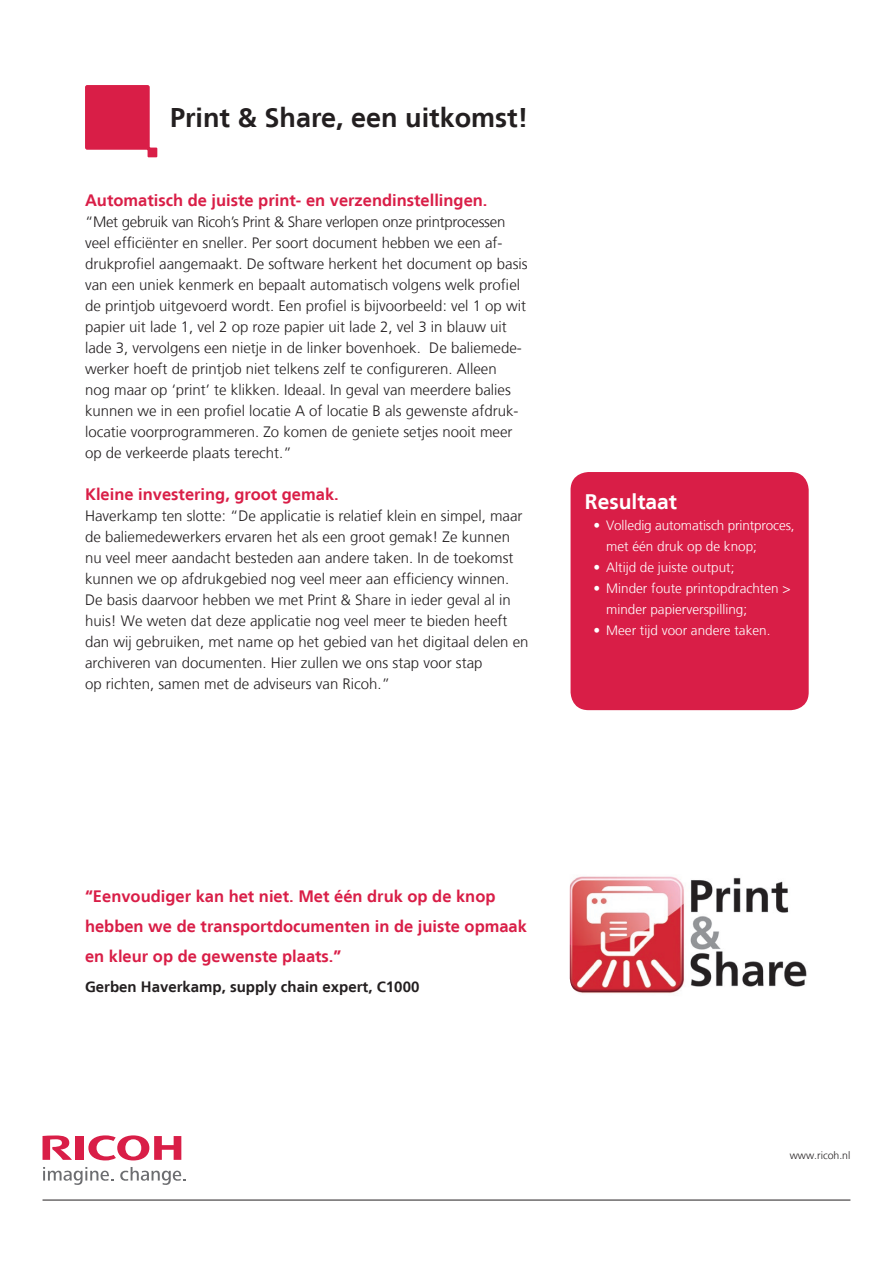
<style>
.page{position:relative;width:893px;height:1263px;background:#fff}
.page>*{position:absolute;margin:0;border:0;box-sizing:border-box;transform-origin:0 0}
.t1{font:700 27px "Frutiger LT";color:#231f20}
.t2{font:700 21px "Frutiger LT";color:#fff}
.t3{font:700 16.5px/30px "Frutiger LT";color:#d91e47}
.t4{font:300 15px/21px "Frutiger LT";color:#231f20}
.t5{font:700 15px "Frutiger LT";color:#231f20}
.t6{font:300 13.5px/21px "Frutiger LT";color:#fff}
.t7{font:300 10.5px "Frutiger LT";color:#231f20}
</style>
<div class="page">
<svg style="left:88px;top:1135px;width:93px;height:25px"></svg>
<div style="left:76px;top:1136px;width:8px;height:24px;background:#d91e47"></div>
<svg style="left:43px;top:1135px;width:29px;height:25px"></svg>
<svg style="left:43px;top:1167px;width:70px;height:18px"></svg>
<svg style="left:120px;top:1167px;width:66px;height:18px"></svg>
<div style="left:571px;top:472px;width:238px;height:238px;background:#d91e47;border-radius:18px"></div>
<img style="left:570px;top:876px;width:237px;height:118px">
<svg style="left:85px;top:85px;width:72px;height:72px"></svg>
<hr style="left:43px;top:1200px;width:807px;height:1px;background:#231f20">
<h1 class="t1" style="left:170px;top:101px;width:360px">Print &amp; Share, een uitkomst!</h1>
<p class="t3" style="left:85px;top:186px;width:404px">Automatisch de juiste print- en verzendinstellingen.</p>
<p class="t4" style="left:85px;top:212px;width:444px">“Met gebruik van Ricoh’s Print &amp; Share verlopen onze printprocessen veel efficiënter en sneller. Per soort document hebben we een af&shy;drukprofiel aangemaakt. De software herkent het document op basis van een uniek kenmerk en bepaalt automatisch volgens welk profiel de printjob uitgevoerd wordt. Een profiel is bijvoorbeeld: vel 1 op wit papier uit lade 1, vel 2 op roze papier uit lade 2, vel 3 in blauw uit lade 3, vervolgens een nietje in de linker bovenhoek. De baliemede&shy;werker hoeft de printjob niet telkens zelf te configureren. Alleen<br>nog maar op ‘print’ te klikken. Ideaal. In geval van meerdere balies kunnen we in een profiel locatie A of locatie B als gewenste afdruk&shy;locatie voorprogrammeren. Zo komen de geniete setjes nooit meer op de verkeerde plaats terecht.”</p>
<p class="t3" style="left:85px;top:480px;width:255px">Kleine investering, groot gemak.</p>
<p class="t4" style="left:85px;top:506px;width:445px">Haverkamp ten slotte: “De applicatie is relatief klein en simpel, maar de baliemedewerkers ervaren het als een groot gemak! Ze kunnen nu veel meer aandacht besteden aan andere taken. In de toekomst kunnen we op afdrukgebied nog veel meer aan efficiency winnen.<br>De basis daarvoor hebben we met Print &amp; Share in ieder geval al in huis! We weten dat deze applicatie nog veel meer te bieden heeft dan wij gebruiken, met name op het gebied van het digitaal delen en archiveren van documenten. Hier zullen we ons stap voor stap<br>op richten, samen met de adviseurs van Ricoh.”</p>
<h2 class="t2" style="left:585px;top:489px;width:94px">Resultaat</h2>
<p class="t6" style="left:606px;top:515px;width:190px;text-indent:-13px">• Volledig automatisch printproces, met één druk op de knop;</p>
<p class="t6" style="left:593px;top:557px;width:143px">• Altijd de juiste output;</p>
<p class="t6" style="left:606px;top:578px;width:186px;text-indent:-13px">• Minder foute printopdrachten &gt; minder papierverspilling;</p>
<p class="t6" style="left:593px;top:620px;width:179px">• Meer tijd voor andere taken.</p>
<p class="t3" style="left:85px;top:881px;width:443px">“Eenvoudiger kan het niet. Met één druk op de knop hebben we de transportdocumenten in de juiste opmaak en kleur op de gewenste plaats.”</p>
<p class="t5" style="left:85px;top:978px;width:336px">Gerben Haverkamp, supply chain expert, C1000</p>
<p class="t7" style="left:790px;top:1149px;width:62px">www.ricoh.nl</p>
</div>
